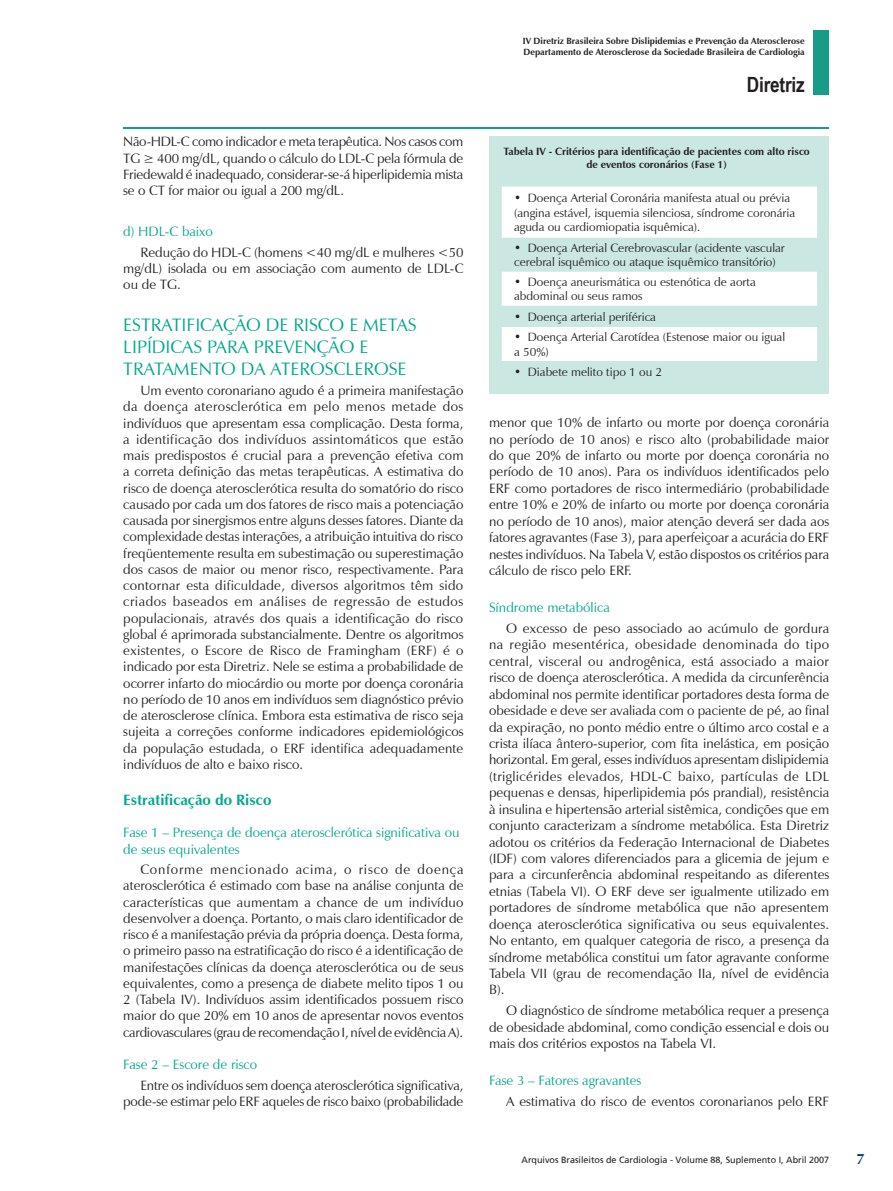
<style>
.page{position:relative;width:893px;height:1191px;background:#fff}
.page>*{position:absolute;margin:0;border:0;box-sizing:border-box;transform-origin:0 0}
.t1{font:700 21px "Arial Narrow";letter-spacing:-.01em;color:#231f20}
.t2{font:18px/21.6px "Zapf Humanist 601 BT";color:#00a78e}
.t3{font:700 15px "Zapf Humanist 601 BT";color:#00a78e}
.t4{font:13.5px/16.2px "Zapf Humanist 601 BT";color:#231f20;text-align:justify}
.t5{font:13.5px/16.2px "Zapf Humanist 601 BT";color:#00a78e}
.t6{font:12px/14.4px "Zapf Humanist 601 BT";color:#231f20}
.t7{font:700 10.5px/12.6px "Zapf Humanist 601 BT";color:#231f20;text-align:center}
.t8{font:700 9px/10.8px "Zapf Humanist 601 BT";color:#231f20}
.t9{font:9px "Frutiger";color:#231f20}
</style>
<div class="page">
<hr style="left:123px;top:127px;width:706px;height:1px;background:#189c88">
<div style="left:813px;top:30px;width:16px;height:64px;background:#189c88"></div>
<div style="left:489px;top:136px;width:339px;height:257px;background:#cae7e2"></div>
<svg style="left:502px;top:187px;width:315px;height:174px;fill:#fff"></svg>
<p class="t4" style="left:123px;top:134px;width:342px">Não-HDL-C como indicador e meta terapêutica. Nos casos com TG ≥ 400 mg/dL, quando o cálculo do LDL-C pela fórmula de Friedewald é inadequado, considerar-se-á hiperlipidemia mista se o CT for maior ou igual a 200 mg/dL.</p>
<p class="t5" style="left:123px;top:223px;width:91px">d) HDL-C baixo</p>
<p class="t4" style="left:123px;top:244px;width:342px;text-indent:17px">Redução do HDL-C (homens &lt;40 mg/dL e mulheres &lt;50 mg/dL) isolada ou em associação com aumento de LDL-C ou de TG.</p>
<h2 class="t2" style="left:123px;top:314px;width:295px">ESTRATIFICAÇÃO DE RISCO E METAS<br>LIPÍDICAS PARA PREVENÇÃO E<br>TRATAMENTO DA ATEROSCLEROSE</h2>
<p class="t4" style="left:123px;top:382px;width:342px;text-indent:17px">Um evento coronariano agudo é a primeira manifestação da doença aterosclerótica em pelo menos metade dos indivíduos que apresentam essa complicação. Desta forma, a identificação dos indivíduos assintomáticos que estão mais predispostos é crucial para a prevenção efetiva com a correta definição das metas terapêuticas. A estimativa do risco de doença aterosclerótica resulta do somatório do risco causado por cada um dos fatores de risco mais a potenciação causada por sinergismos entre alguns desses fatores. Diante da complexidade destas interações, a atribuição intuitiva do risco freqüentemente resulta em subestimação ou superestimação dos casos de maior ou menor risco, respectivamente. Para contornar esta dificuldade, diversos algoritmos têm sido criados baseados em análises de regressão de estudos populacionais, através dos quais a identificação do risco global é aprimorada substancialmente. Dentre os algoritmos existentes, o Escore de Risco de Framingham (ERF) é o indicado por esta Diretriz. Nele se estima a probabilidade de ocorrer infarto do miocárdio ou morte por doença coronária no período de 10 anos em indivíduos sem diagnóstico prévio de aterosclerose clínica. Embora esta estimativa de risco seja sujeita a correções conforme indicadores epidemiológicos da população estudada, o ERF identifica adequadamente indivíduos de alto e baixo risco.</p>
<p class="t3" style="left:123px;top:790px;width:150px">Estratificação do Risco</p>
<p class="t5" style="left:123px;top:824px;width:338px">Fase 1 – Presença de doença aterosclerótica significativa ou de seus equivalentes</p>
<p class="t4" style="left:123px;top:861px;width:342px;text-indent:17px">Conforme mencionado acima, o risco de doença aterosclerótica é estimado com base na análise conjunta de características que aumentam a chance de um indivíduo desenvolver a doença. Portanto, o mais claro identificador de risco é a manifestação prévia da própria doença. Desta forma, o primeiro passo na estratificação do risco é a identificação de manifestações clínicas da doença aterosclerótica ou de seus equivalentes, como a presença de diabete melito tipos 1 ou 2 (Tabela IV). Indivíduos assim identificados possuem risco maior do que 20% em 10 anos de apresentar novos eventos cardiovasculares (grau de recomendação I, nível de evidência A).</p>
<p class="t5" style="left:123px;top:1056px;width:135px">Fase 2 – Escore de risco</p>
<p class="t4" style="left:123px;top:1077px;width:342px;text-align:right">Entre os indivíduos sem doença aterosclerótica significativa, pode-se estimar pelo ERF aqueles de risco baixo (probabilidade</p>
<p class="t8" style="left:523px;top:36px;width:283px">IV Diretriz Brasileira Sobre Dislipidemias e Prevenção da Aterosclerose<br>Departamento de Aterosclerose da Sociedade Brasileira de Cardiologia</p>
<h1 class="t1" style="left:747px;top:69px;width:59px">Diretriz</h1>
<p class="t7" style="left:503px;top:145px;width:308px">Tabela IV - Critérios para identificação de pacientes com alto risco de eventos coronários (Fase 1)</p>
<p class="t6" style="left:514px;top:191px;width:283px">• Doença Arterial Coronária manifesta atual ou prévia (angina estável, isquemia silenciosa, síndrome coronária aguda ou cardiomiopatia isquêmica).</p>
<p class="t6" style="left:514px;top:241px;width:272px">• Doença Arterial Cerebrovascular (acidente vascular cerebral isquêmico ou ataque isquêmico transitório)</p>
<p class="t6" style="left:514px;top:275px;width:243px">• Doença aneurismática ou estenótica de aorta abdominal ou seus ramos</p>
<p class="t6" style="left:514px;top:309px;width:143px">• Doença arterial periférica</p>
<p class="t6" style="left:514px;top:330px;width:273px">• Doença Arterial Carotídea (Estenose maior ou igual a 50%)</p>
<p class="t6" style="left:514px;top:365px;width:149px">• Diabete melito tipo 1 ou 2</p>
<p class="t4" style="left:489px;top:414px;width:342px">menor que 10% de infarto ou morte por doença coronária no período de 10 anos) e risco alto (probabilidade maior do que 20% de infarto ou morte por doença coronária no período de 10 anos). Para os indivíduos identificados pelo ERF como portadores de risco intermediário (probabilidade entre 10% e 20% de infarto ou morte por doença coronária no período de 10 anos), maior atenção deverá ser dada aos fatores agravantes (Fase 3), para aperfeiçoar a acurácia do ERF nestes indivíduos. Na Tabela V, estão dispostos os critérios para cálculo de risco pelo ERF.</p>
<p class="t5" style="left:489px;top:599px;width:122px">Síndrome metabólica</p>
<p class="t4" style="left:489px;top:620px;width:342px;text-indent:17px">O excesso de peso associado ao acúmulo de gordura na região mesentérica, obesidade denominada do tipo central, visceral ou androgênica, está associado a maior risco de doença aterosclerótica. A medida da circunferência abdominal nos permite identificar portadores desta forma de obesidade e deve ser avaliada com o paciente de pé, ao final da expiração, no ponto médio entre o último arco costal e a crista ilíaca ântero-superior, com fita inelástica, em posição horizontal. Em geral, esses indivíduos apresentam dislipidemia (triglicérides elevados, HDL-C baixo, partículas de LDL pequenas e densas, hiperlipidemia pós prandial), resistência à insulina e hipertensão arterial sistêmica, condições que em conjunto caracterizam a síndrome metabólica. Esta Diretriz adotou os critérios da Federação Internacional de Diabetes (IDF) com valores diferenciados para a glicemia de jejum e para a circunferência abdominal respeitando as diferentes etnias (Tabela VI). O ERF deve ser igualmente utilizado em portadores de síndrome metabólica que não apresentem doença aterosclerótica significativa ou seus equivalentes.<br>No entanto, em qualquer categoria de risco, a presença da síndrome metabólica constitui um fator agravante conforme Tabela VII (grau de recomendação IIa, nível de evidência B).</p>
<p class="t4" style="left:489px;top:1002px;width:342px;text-indent:17px">O diagnóstico de síndrome metabólica requer a presença de obesidade abdominal, como condição essencial e dois ou mais dos critérios expostos na Tabela VI.</p>
<p class="t5" style="left:489px;top:1072px;width:154px">Fase 3 – Fatores agravantes</p>
<p class="t4" style="left:506px;top:1093px;width:325px">A estimativa do risco de eventos coronarianos pelo ERF</p>
<p class="t9" style="left:522px;top:1154px;width:309px">Arquivos Brasileitos de Cardiologia - Volume 88, Suplemento I, Abril 2007</p>
</div>
